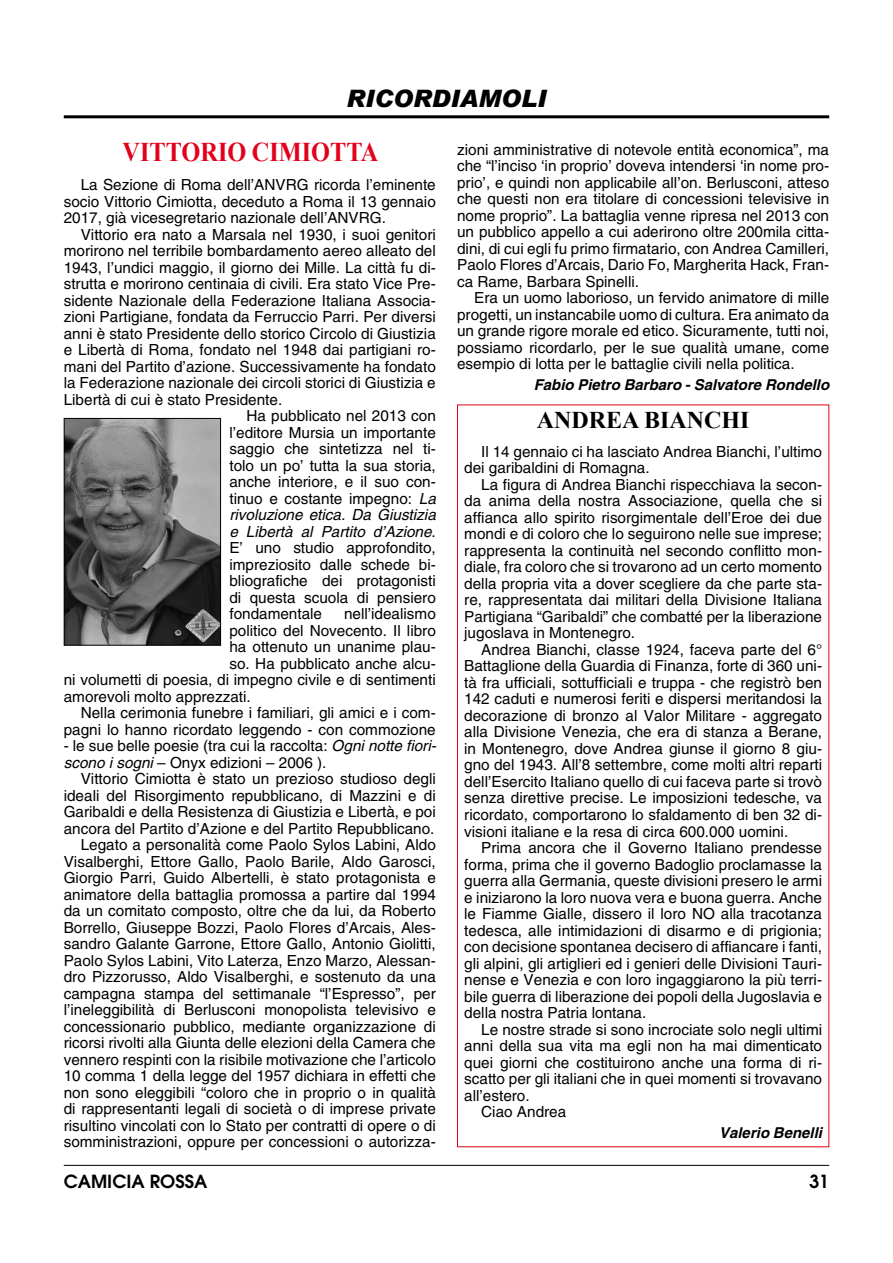
<style>
.page{position:relative;width:893px;height:1263px;background:#fff}
.page>*{position:absolute;margin:0;border:0;box-sizing:border-box;transform-origin:0 0}
.t1{font:700 27px "Times New Roman";color:#e2001a;scale:.9 1}
.t2{font:700 24px "Times New Roman";color:#000}
.t3{font:italic 900 24px "Arial";color:#000}
.t4{font:600 18px "Avant Garde";color:#000}
.t5{font:15.3px/16.5px "Helvetica";color:#000;text-align:justify}
.t6{font:italic 15.3px "Helvetica";color:#000}
.t7{font:italic 700 15px "Helvetica";color:#000}
.s1{font-style:italic}
.s2{font-style:normal}
</style>
<div class="page">
<hr style="left:64px;top:1165px;width:765px;height:1px;background:#000">
<hr style="left:64px;top:115px;width:765px;height:3px;background:#000">
<img style="left:66px;top:420px;width:153px;height:224px">
<div style="left:64px;top:418px;width:157px;height:228px;border:1px solid #000"></div>
<h2 class="t3" style="left:346px;top:80px;width:202px">RICORDIAMOLI</h2>
<h1 class="t1" style="left:123px;top:137px;width:286px">VITTORIO CIMIOTTA</h1>
<p class="t5" style="left:64px;top:177px;width:374px;text-indent:17px">La Sezione di Roma dell’ANVRG ricorda l’eminente socio Vittorio Cimiotta, deceduto a Roma il 13 gennaio 2017, già vicesegretario nazionale dell’ANVRG.</p>
<p class="t5" style="left:81px;top:226px;width:357px">Vittorio era nato a Marsala nel 1930, i suoi genitori</p>
<p class="t5" style="left:64px;top:243px;width:374px">morirono nel terribile bombardamento aereo alleato del</p>
<p class="t5" style="left:64px;top:259px;width:374px">1943, l’undici maggio, il giorno dei Mille. La città fu di-</p>
<p class="t5" style="left:64px;top:276px;width:374px">strutta e morirono centinaia di civili. Era stato Vice Pre-</p>
<p class="t5" style="left:64px;top:292px;width:374px">sidente Nazionale della Federazione Italiana Associa-</p>
<p class="t5" style="left:64px;top:309px;width:374px">zioni Partigiane, fondata da Ferruccio Parri. Per diversi</p>
<p class="t5" style="left:64px;top:325px;width:374px">anni è stato Presidente dello storico Circolo di Giustizia</p>
<p class="t5" style="left:64px;top:342px;width:374px">e Libertà di Roma, fondato nel 1948 dai partigiani ro-</p>
<p class="t5" style="left:64px;top:358px;width:374px">mani del Partito d’azione. Successivamente ha fondato</p>
<p class="t5" style="left:64px;top:375px;width:374px">la Federazione nazionale dei circoli storici di Giustizia e</p>
<p class="t5" style="left:64px;top:391px;width:220px">Libertà di cui è stato Presidente.</p>
<p class="t5" style="left:246px;top:408px;width:191px">Ha pubblicato nel 2013 con</p>
<p class="t5" style="left:229px;top:424px;width:208px">l’editore Mursia un importante</p>
<p class="t5" style="left:229px;top:441px;width:208px">saggio che sintetizza nel ti-</p>
<p class="t5" style="left:229px;top:457px;width:208px">tolo un po’ tutta la sua storia,</p>
<p class="t5" style="left:229px;top:474px;width:208px">anche interiore, e il suo con-</p>
<p class="t5" style="left:229px;top:490px;width:208px">tinuo e costante impegno: <span class="s1">La</span></p>
<p class="t6" style="left:229px;top:506px;width:208px">rivoluzione etica. Da Giustizia</p>
<p class="t6" style="left:229px;top:522px;width:208px">e Libertà al Partito d’Azione<span class="s2">.</span></p>
<p class="t5" style="left:229px;top:540px;width:208px">E’ uno studio approfondito,</p>
<p class="t5" style="left:229px;top:556px;width:208px">impreziosito dalle schede bi-</p>
<p class="t5" style="left:229px;top:573px;width:208px">bliografiche dei protagonisti</p>
<p class="t5" style="left:229px;top:589px;width:208px">di questa scuola di pensiero</p>
<p class="t5" style="left:229px;top:606px;width:94px">fondamentale</p>
<p class="t5" style="left:344px;top:606px;width:93px">nell’idealismo</p>
<p class="t5" style="left:229px;top:622px;width:208px">politico del Novecento. Il libro</p>
<p class="t5" style="left:229px;top:639px;width:208px">ha ottenuto un unanime plau-</p>
<p class="t5" style="left:229px;top:655px;width:208px">so. Ha pubblicato anche alcu-</p>
<p class="t5" style="left:64px;top:672px;width:374px">ni volumetti di poesia, di impegno civile e di sentimenti</p>
<p class="t5" style="left:64px;top:688px;width:189px">amorevoli molto apprezzati.</p>
<p class="t5" style="left:81px;top:705px;width:357px">Nella cerimonia funebre i familiari, gli amici e i com-</p>
<p class="t5" style="left:64px;top:721px;width:374px">pagni lo hanno ricordato leggendo - con commozione</p>
<p class="t5" style="left:64px;top:738px;width:374px">- le sue belle poesie (tra cui la raccolta: <span class="s1">Ogni notte fiori&shy;scono i sogni</span> – Onyx edizioni – 2006 ).</p>
<p class="t5" style="left:64px;top:771px;width:374px;text-align:right">Vittorio Cimiotta è stato un prezioso studioso degli ideali del Risorgimento repubblicano, di Mazzini e di Garibaldi e della Resistenza di Giustizia e Libertà, e poi ancora del Partito d’Azione e del Partito Repubblicano.<br>Legato a personalità come Paolo Sylos Labini, Aldo Visalberghi, Ettore Gallo, Paolo Barile, Aldo Garosci, Giorgio Parri, Guido Albertelli, è stato protagonista e animatore della battaglia promossa a partire dal 1994 da un comitato composto, oltre che da lui, da Roberto Borrello, Giuseppe Bozzi, Paolo Flores d’Arcais, Ales&shy;sandro Galante Garrone, Ettore Gallo, Antonio Giolitti, Paolo Sylos Labini, Vito Laterza, Enzo Marzo, Alessan&shy;dro Pizzorusso, Aldo Visalberghi, e sostenuto da una campagna stampa del settimanale “l’Espresso”, per l’ineleggibilità di Berlusconi monopolista televisivo e concessionario pubblico, mediante organizzazione di ricorsi rivolti alla Giunta delle elezioni della Camera che vennero respinti con la risibile motivazione che l’articolo 10 comma 1 della legge del 1957 dichiara in effetti che non sono eleggibili “coloro che in proprio o in qualità di rappresentanti legali di società o di imprese private risultino vincolati con lo Stato per contratti di opere o di somministrazioni, oppure per concessioni o autorizza-</p>
<p class="t5" style="left:457px;top:141px;width:374px">zioni amministrative di notevole entità economica”, ma che “l’inciso ‘in proprio’ doveva intendersi ‘in nome pro&shy;prio’, e quindi non applicabile all’on. Berlusconi, atteso che questi non era titolare di concessioni televisive in nome proprio”. La battaglia venne ripresa nel 2013 con un pubblico appello a cui aderirono oltre 200mila citta&shy;dini, di cui egli fu primo firmatario, con Andrea Camilleri, Paolo Flores d’Arcais, Dario Fo, Margherita Hack, Fran&shy;ca Rame, Barbara Spinelli.</p>
<p class="t5" style="left:457px;top:289px;width:374px;text-indent:17px">Era un uomo laborioso, un fervido animatore di mille progetti, un instancabile uomo di cultura. Era animato da un grande rigore morale ed etico. Sicuramente, tutti noi, possiamo ricordarlo, per le sue qualità umane, come esempio di lotta per le battaglie civili nella politica.</p>
<p class="t7" style="left:534px;top:375px;width:297px">Fabio Pietro Barbaro - Salvatore Rondello</p>
<h2 class="t2" style="left:537px;top:407px;width:214px">ANDREA BIANCHI</h2>
<p class="t5" style="left:464px;top:443px;width:359px;text-indent:17px">Il 14 gennaio ci ha lasciato Andrea Bianchi, l’ultimo dei garibaldini di Romagna.</p>
<p class="t5" style="left:464px;top:476px;width:359px;text-indent:17px">La figura di Andrea Bianchi rispecchiava la secon&shy;da anima della nostra Associazione, quella che si affianca allo spirito risorgimentale dell’Eroe dei due mondi e di coloro che lo seguirono nelle sue imprese; rappresenta la continuità nel secondo conflitto mon&shy;diale, fra coloro che si trovarono ad un certo momento della propria vita a dover scegliere da che parte sta&shy;re, rappresentata dai militari della Divisione Italiana Partigiana “Garibaldi” che combatté per la liberazione jugoslava in Montenegro.</p>
<p class="t5" style="left:464px;top:641px;width:359px;text-indent:17px">Andrea Bianchi, classe 1924, faceva parte del 6° Battaglione della Guardia di Finanza, forte di 360 uni&shy;tà fra ufficiali, sottufficiali e truppa - che registrò ben 142 caduti e numerosi feriti e dispersi meritandosi la decorazione di bronzo al Valor Militare - aggregato alla Divisione Venezia, che era di stanza a Berane, in Montenegro, dove Andrea giunse il giorno 8 giu&shy;gno del 1943. All’8 settembre, come molti altri reparti dell’Esercito Italiano quello di cui faceva parte si trovò senza direttive precise. Le imposizioni tedesche, va ricordato, comportarono lo sfaldamento di ben 32 di&shy;visioni italiane e la resa di circa 600.000 uomini.</p>
<p class="t5" style="left:464px;top:839px;width:359px;text-indent:17px">Prima ancora che il Governo Italiano prendesse forma, prima che il governo Badoglio proclamasse la guerra alla Germania, queste divisioni presero le armi e iniziarono la loro nuova vera e buona guerra. Anche le Fiamme Gialle, dissero il loro NO alla tracotanza tedesca, alle intimidazioni di disarmo e di prigionia; con decisione spontanea decisero di affiancare i fanti, gli alpini, gli artiglieri ed i genieri delle Divisioni Tauri&shy;nense e Venezia e con loro ingaggiarono la più terri&shy;bile guerra di liberazione dei popoli della Jugoslavia e della nostra Patria lontana.</p>
<p class="t5" style="left:481px;top:1021px;width:342px">Le nostre strade si sono incrociate solo negli ultimi</p>
<p class="t5" style="left:464px;top:1037px;width:359px">anni della sua vita ma egli non ha mai dimenticato</p>
<p class="t5" style="left:464px;top:1054px;width:359px">quei giorni che costituirono anche una forma di ri-</p>
<p class="t5" style="left:464px;top:1070px;width:359px">scatto per gli italiani che in quei momenti si trovavano</p>
<p class="t5" style="left:464px;top:1087px;width:67px">all’estero.</p>
<p class="t5" style="left:481px;top:1103px;width:87px">Ciao Andrea</p>
<p class="t7" style="left:719px;top:1123px;width:104px">Valerio Benelli</p>
<p class="t4" style="left:64px;top:1169px;width:145px">CAMICIA ROSSA</p>
<p class="t4" style="left:809px;top:1169px;width:22px">31</p>
</div>
